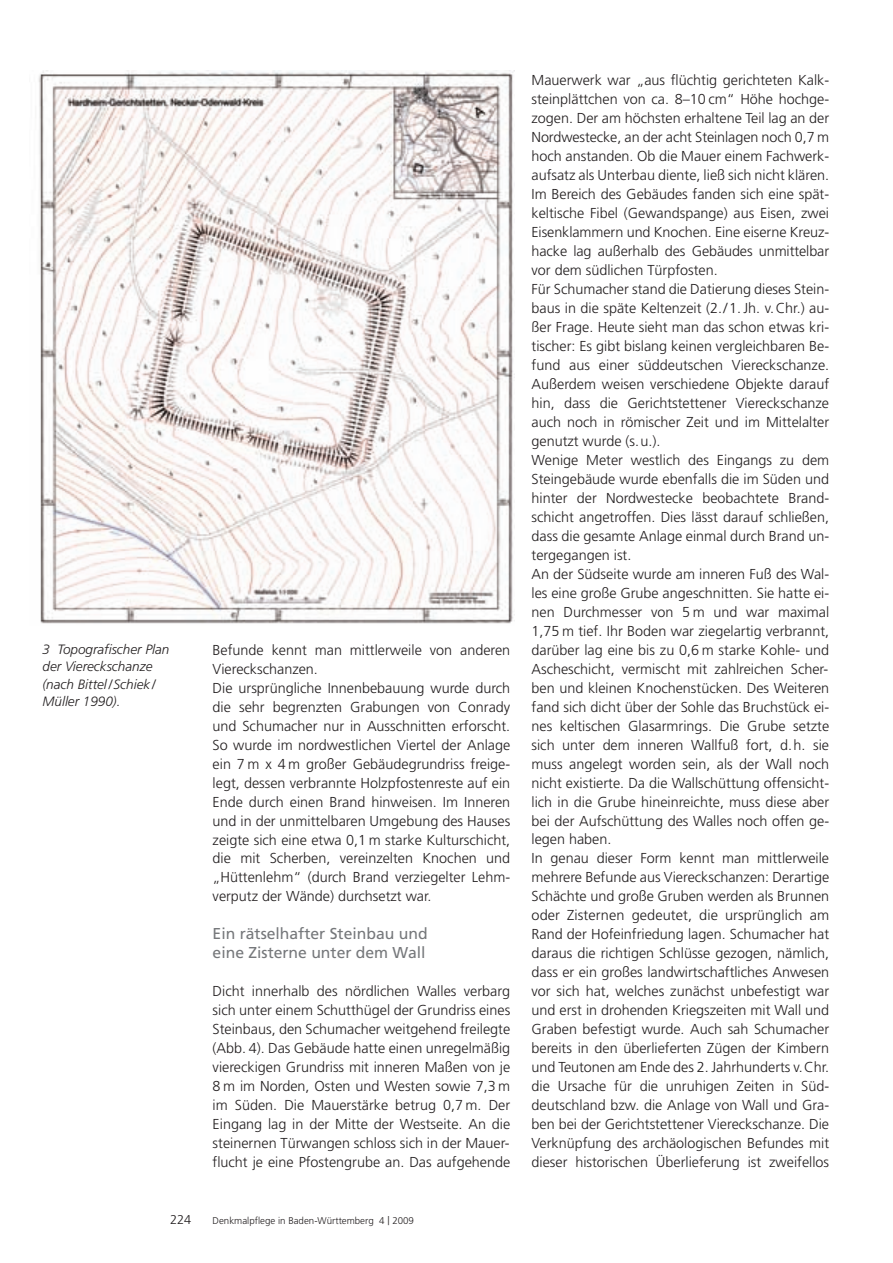
<style>
.page{position:relative;width:893px;height:1263px;background:#fff}
.page>*{position:absolute;margin:0;border:0;box-sizing:border-box;transform-origin:0 0}
.t1{font:15.75px/19px "Frutiger";color:#76787b}
.t2{font:300 14.4px/19px "Frutiger";color:#231f20}
.t3{font:italic 300 13.5px/17.2px "Frutiger";color:#231f20}
.t4{font:300 12.75px "Frutiger";color:#231f20}
.t5{font:300 9.75px "Frutiger";color:#231f20}
.s1{font-size:12px}
</style>
<div class="page">
<img style="left:38px;top:71px;width:476px;height:553px">
<p class="t3" style="left:43px;top:642px;width:128px">3 Topografischer Plan der Viereckschanze (nach Bittel/Schiek/<br>Müller 1990).</p>
<p class="t2" style="left:213px;top:641px;width:299px">Befunde kennt man mittlerweile von anderen Viereckschanzen.<br>Die ursprüngliche Innenbebauung wurde durch die sehr begrenzten Grabungen von Conrady und Schumacher nur in Ausschnitten erforscht.<br>So wurde im nordwestlichen Viertel der Anlage ein 7 m x 4 m großer Gebäudegrundriss freige&shy;legt, dessen verbrannte Holzpfostenreste auf ein Ende durch einen Brand hinweisen. Im Inneren und in der unmittelbaren Umgebung des Hauses zeigte sich eine etwa 0,1 m starke Kulturschicht, die mit Scherben, vereinzelten Knochen und „Hüttenlehm“ (durch Brand verziegelter Lehm&shy;verputz der Wände) durchsetzt war.</p>
<p class="t1" style="left:213px;top:926px;width:217px">Ein rätselhafter Steinbau und eine Zisterne unter dem Wall</p>
<p class="t2" style="left:213px;top:983px;width:299px;text-align:justify">Dicht innerhalb des nördlichen Walles verbarg sich unter einem Schutthügel der Grundriss eines Steinbaus, den Schumacher weitgehend freilegte (Abb. 4). Das Gebäude hatte einen unregelmäßig viereckigen Grundriss mit inneren Maßen von je 8 m im Norden, Osten und Westen sowie 7,3 m im Süden. Die Mauerstärke betrug 0,7 m. Der Eingang lag in der Mitte der Westseite. An die steinernen Türwangen schloss sich in der Mauer&shy;flucht je eine Pfostengrube an. Das aufgehende</p>
<p class="t4" style="left:170px;top:1215px;width:23px">224</p>
<p class="t5" style="left:213px;top:1217px;width:203px">Denkmalpflege in Baden-Württemberg 4 <span class="s1">|</span> 2009</p>
<p class="t2" style="left:531px;top:72px;width:299px">Mauerwerk war „aus flüchtig gerichteten Kalk&shy;steinplättchen von ca. 8–10 cm“ Höhe hochge&shy;zogen. Der am höchsten erhaltene Teil lag an der Nordwestecke, an der acht Steinlagen noch 0,7 m hoch anstanden. Ob die Mauer einem Fachwerk&shy;aufsatz als Unterbau diente, ließ sich nicht klären.<br>Im Bereich des Gebäudes fanden sich eine spät&shy;keltische Fibel (Gewandspange) aus Eisen, zwei Eisenklammern und Knochen. Eine eiserne Kreuz&shy;hacke lag außerhalb des Gebäudes unmittelbar vor dem südlichen Türpfosten.<br>Für Schumacher stand die Datierung dieses Stein&shy;baus in die späte Keltenzeit (2./1. Jh. v.Chr.) au&shy;ßer Frage. Heute sieht man das schon etwas kri&shy;tischer: Es gibt bislang keinen vergleichbaren Be&shy;fund aus einer süddeutschen Viereckschanze.<br>Außerdem weisen verschiedene Objekte darauf hin, dass die Gerichtstettener Viereckschanze auch noch in römischer Zeit und im Mittelalter genutzt wurde (s.u.).<br>Wenige Meter westlich des Eingangs zu dem Steingebäude wurde ebenfalls die im Süden und hinter der Nordwestecke beobachtete Brand&shy;schicht angetroffen. Dies lässt darauf schließen, dass die gesamte Anlage einmal durch Brand un&shy;tergegangen ist.<br>An der Südseite wurde am inneren Fuß des Wal&shy;les eine große Grube angeschnitten. Sie hatte ei&shy;nen Durchmesser von 5 m und war maximal 1,75 m tief. Ihr Boden war ziegelartig verbrannt, darüber lag eine bis zu 0,6 m starke Kohle- und Ascheschicht, vermischt mit zahlreichen Scher&shy;ben und kleinen Knochenstücken. Des Weiteren fand sich dicht über der Sohle das Bruchstück ei&shy;nes keltischen Glasarmrings. Die Grube setzte sich unter dem inneren Wallfuß fort, d.h. sie muss angelegt worden sein, als der Wall noch nicht existierte. Da die Wallschüttung offensicht&shy;lich in die Grube hineinreichte, muss diese aber bei der Aufschüttung des Walles noch offen ge&shy;legen haben.<br>In genau dieser Form kennt man mittlerweile mehrere Befunde aus Viereckschanzen: Derartige Schächte und große Gruben werden als Brunnen oder Zisternen gedeutet, die ursprünglich am Rand der Hofeinfriedung lagen. Schumacher hat daraus die richtigen Schlüsse gezogen, nämlich, dass er ein großes landwirtschaftliches Anwesen vor sich hat, welches zunächst unbefestigt war und erst in drohenden Kriegszeiten mit Wall und Graben befestigt wurde. Auch sah Schumacher bereits in den überlieferten Zügen der Kimbern und Teutonen am Ende des 2. Jahrhunderts v.Chr. die Ursache für die unruhigen Zeiten in Süd&shy;deutschland bzw. die Anlage von Wall und Gra&shy;ben bei der Gerichtstettener Viereckschanze. Die Verknüpfung des archäologischen Befundes mit dieser historischen Überlieferung ist zweifellos</p>
</div>
